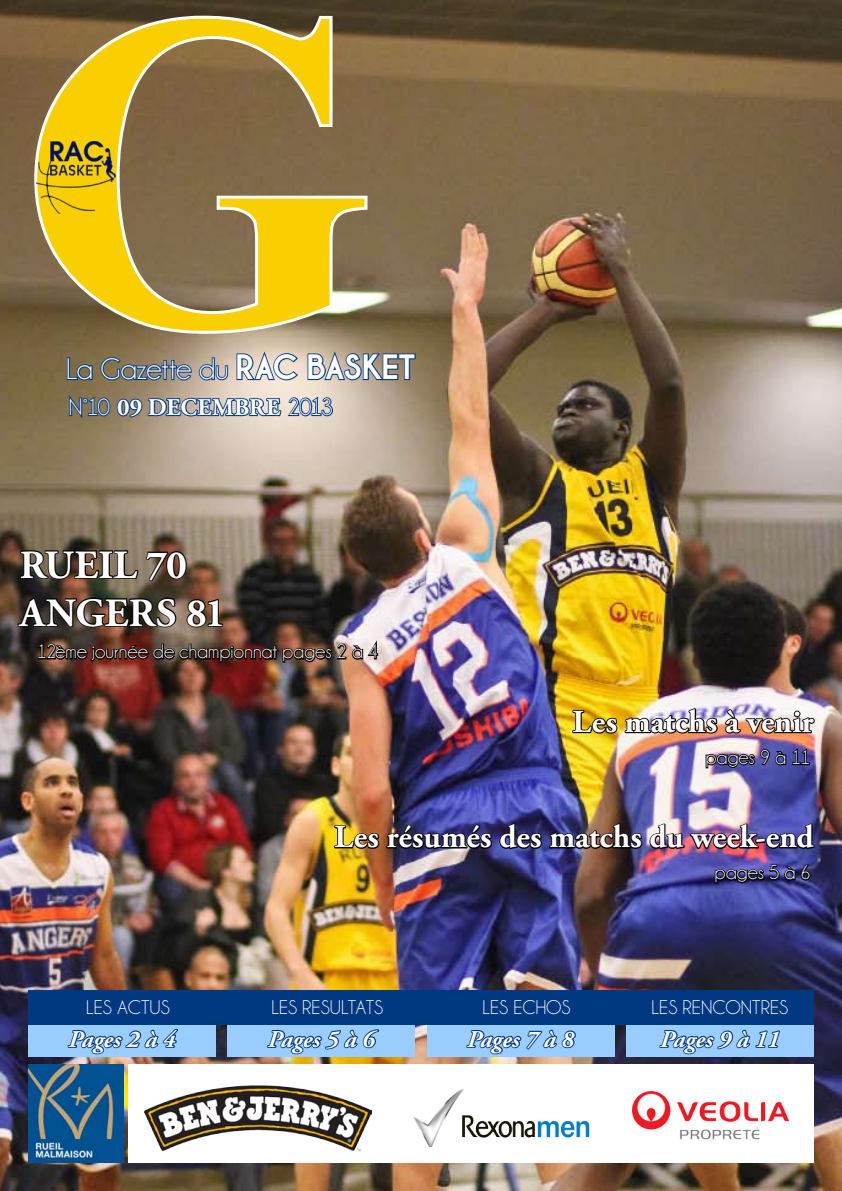
<style>
.page{position:relative;width:842px;height:1191px;background:#fff}
.page>*{position:absolute;margin:0;border:0;box-sizing:border-box;transform-origin:0 0}
.t1{font:700 450px "Times New Roman";color:#f9cf01}
.t2{font:700 40px "Adobe Garamond Pro";color:#fff}
.t3{font:700 32px "Adobe Garamond Pro";letter-spacing:.005em;color:#fff}
.t4{font:30px "Champagne&Limousines";letter-spacing:-.01em;color:#fff}
.t5{font:italic 700 24px "Adobe Garamond Pro";color:#fff}
.t6{font:700 24px "Adobe Garamond Pro";color:#fff}
.t7{font:24px "Champagne&Limousines";color:#fff}
.t8{font:20px "Champagne&Limousines";color:#fff}
.s1{font-family:"Champagne&Limousines Thick";font-weight:700;font-size:36px}
.s2{font-family:"Champagne&Limousines";font-weight:400}
</style>
<div class="page">
<img style="left:0;top:0;width:842px;height:1191px">
<svg style="left:31px;top:11px;width:339px;height:326px;background:#8c785b"></svg>
<svg style="left:66px;top:337px;width:351px;height:85px;background:#938f8a"></svg>
<img style="left:28px;top:1064px;width:96px;height:98px">
<div style="left:28px;top:1022px;width:188px;height:34px;background:#9cf"></div>
<svg style="left:67px;top:1028px;width:111px;height:27px"></svg>
<div style="left:228px;top:1022px;width:187px;height:34px;background:#9cf"></div>
<svg style="left:267px;top:1029px;width:112px;height:26px"></svg>
<div style="left:129px;top:1064px;width:685px;height:98px;background:#fff"></div>
<div style="left:427px;top:1022px;width:187px;height:34px;background:#9cf"></div>
<svg style="left:466px;top:1029px;width:110px;height:26px"></svg>
<div style="left:626px;top:1022px;width:188px;height:34px;background:#9cf"></div>
<svg style="left:659px;top:1029px;width:121px;height:26px"></svg>
<div style="left:28px;top:989px;width:200px;height:35px;background:#003882"></div>
<div style="left:228px;top:989px;width:199px;height:35px;background:#003882"></div>
<div style="left:427px;top:989px;width:199px;height:35px;background:#003882"></div>
<div style="left:626px;top:989px;width:188px;height:35px;background:#003882"></div>
<img style="left:414px;top:1088px;width:176px;height:58px">
<img style="left:145px;top:1085px;width:226px;height:67px">
<img style="left:632px;top:1091px;width:158px;height:49px">
<svg style="left:19px;top:549px;width:120px;height:31px;background:#44392d"></svg>
<svg style="left:145px;top:550px;width:43px;height:32px"></svg>
<img style="left:32px;top:133px;width:88px;height:85px">
<img style="left:17px;top:596px;width:799px;height:254px">
<svg style="left:714px;top:863px;width:98px;height:21px;background:#2f2e65"></svg>
<h1 class="t1" style="left:19px;top:-138px;width:352px">G</h1>
<h3 class="t4" style="left:66px;top:352px;width:350px">La Gazette du <span class="s1">RAC BASKET</span></h3>
<p class="t6" style="left:69px;top:393px;width:97px"><span class="s2">N°10</span> 09 DECEMBRE</p>
<p class="t7" style="left:288px;top:393px;width:47px">2013</p>
<h2 class="t2" style="left:20px;top:542px;width:25px">RUEIL</h2>
<h2 class="t2" style="left:147px;top:542px;width:42px">70</h2>
<h2 class="t2" style="left:20px;top:590px;width:29px">ANGER</h2>
<h2 class="t2" style="left:156px;top:590px;width:71px">S 81</h2>
<p class="t8" style="left:37px;top:640px;width:343px">12ème journée de championnat pages 2 à 4</p>
<h3 class="t3" style="left:572px;top:703px;width:243px">Les matchs à venir</h3>
<p class="t8" style="left:706px;top:746px;width:107px">pages 9 à 11</p>
<h3 class="t3" style="left:334px;top:818px;width:481px">Les résumés des matchs du week-end</h3>
<p class="t8" style="left:715px;top:861px;width:97px">pages 5 à 6</p>
<p class="t8" style="left:86px;top:996px;width:85px">LES ACTUS</p>
<p class="t8" style="left:271px;top:996px;width:113px">LES RESULTATS</p>
<p class="t8" style="left:482px;top:996px;width:90px">LES ECHOS</p>
<p class="t8" style="left:652px;top:996px;width:138px">LES RENCONTRES</p>
<p class="t5" style="left:69px;top:1025px;width:108px">Pages 2 à 4</p>
<p class="t5" style="left:268px;top:1025px;width:108px">Pages 5 à 6</p>
<p class="t5" style="left:467px;top:1025px;width:108px">Pages 7 à 8</p>
<p class="t5" style="left:660px;top:1025px;width:121px">Pages 9 à 11</p>
</div>
